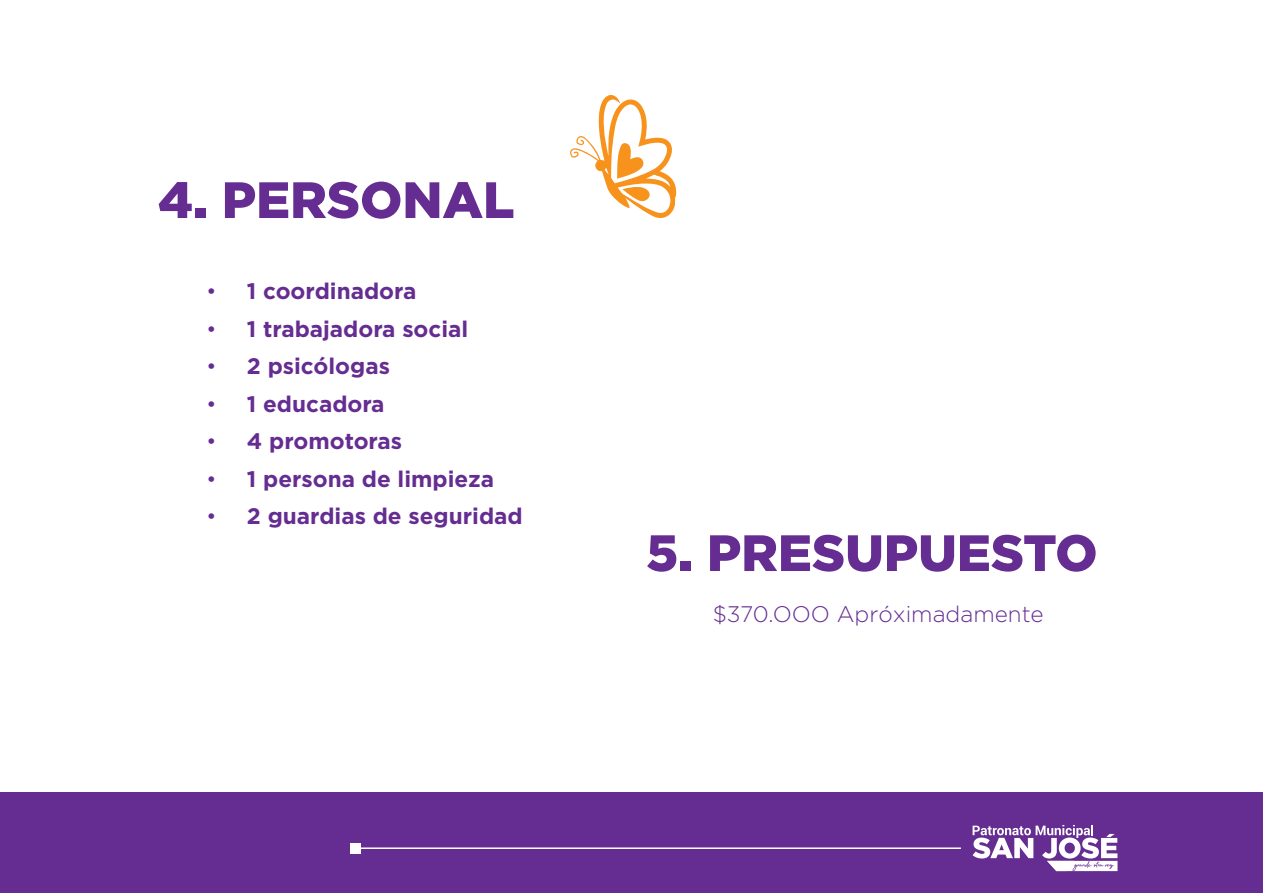
<style>
.page{position:relative;width:1263px;height:893px;background:#fff}
.page>*{position:absolute;margin:0;border:0;box-sizing:border-box;transform-origin:0 0}
.t1{font:900 51px "Gotham";color:#652d91}
.t2{font:700 22.5px "Gotham";color:#652d91}
.t3{font:300 22.5px "Gotham";color:#652d91}
.s1{font-weight:300}
</style>
<div class="page">
<svg style="left:570px;top:95px;width:106px;height:123px"></svg>
<div style="left:0;top:793px;width:1263px;height:100px;background:#652d91"></div>
<svg style="left:972px;top:825px;width:145px;height:46px"></svg>
<hr style="left:357px;top:847px;width:604px;height:2px;background:#fff">
<div style="left:350px;top:843px;width:11px;height:10px;background:#fff"></div>
<h1 class="t1" style="left:158px;top:165px;width:358px">4. PERSONAL</h1>
<p class="t2" style="left:206px;top:276px;width:212px"><span class="s1">•</span> 1 coordinadora</p>
<p class="t2" style="left:206px;top:314px;width:264px"><span class="s1">•</span> 1 trabajadora social</p>
<p class="t2" style="left:206px;top:352px;width:185px"><span class="s1">•</span> 2 psicólogas</p>
<p class="t2" style="left:206px;top:389px;width:180px"><span class="s1">•</span> 1 educadora</p>
<p class="t2" style="left:206px;top:427px;width:197px"><span class="s1">•</span> 4 promotoras</p>
<p class="t2" style="left:206px;top:464px;width:289px"><span class="s1">•</span> 1 persona de limpieza</p>
<p class="t2" style="left:206px;top:502px;width:318px"><span class="s1">•</span> 2 guardias de seguridad</p>
<h1 class="t1" style="left:646px;top:518px;width:453px">5. PRESUPUESTO</h1>
<p class="t3" style="left:713px;top:602px;width:332px">$370.OOO Apróximadamente</p>
</div>
